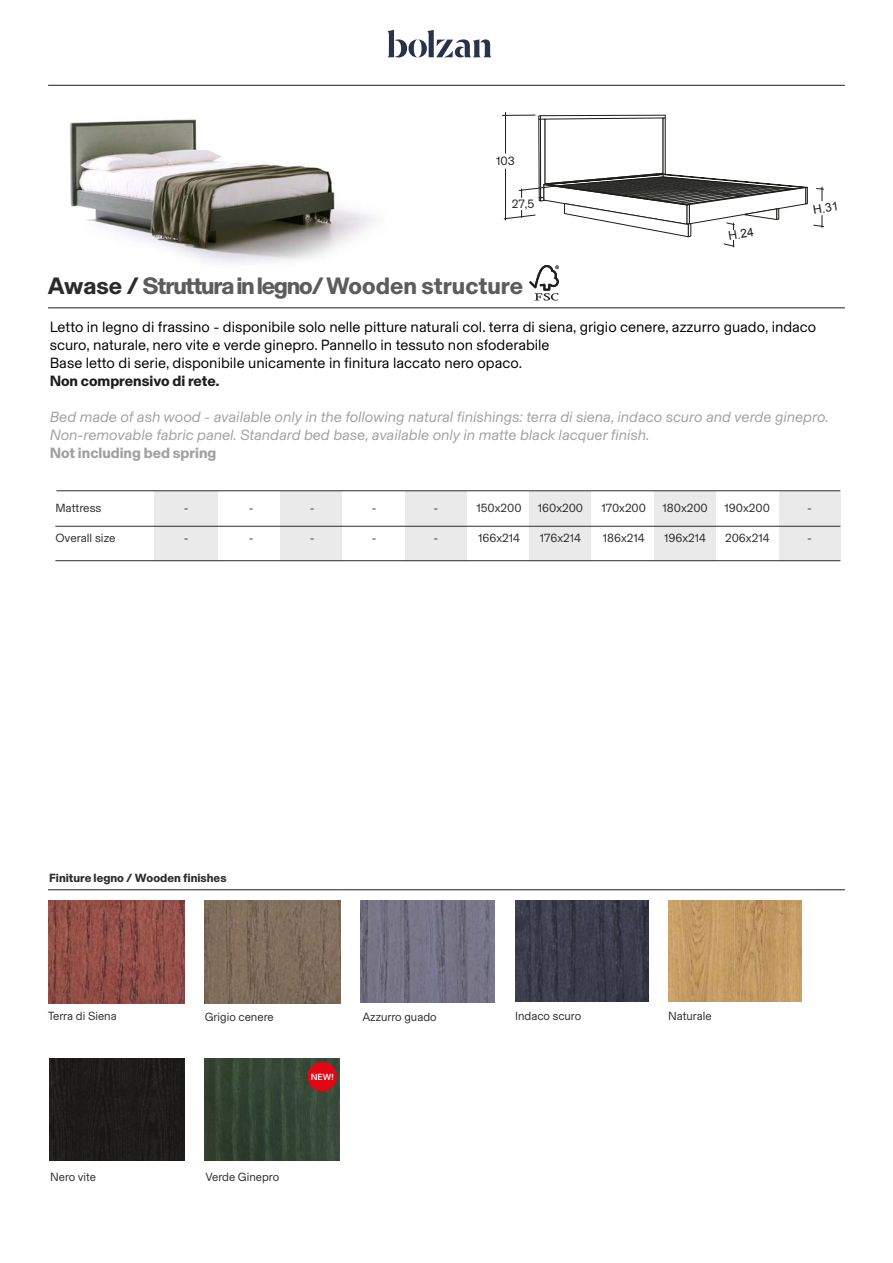
<style>
.page{position:relative;width:893px;height:1263px;background:#fff}
.page>*{position:absolute;margin:0;border:0;box-sizing:border-box;transform-origin:0 0}
.t1{font:700 24px "Basel Grotesk";letter-spacing:-.02em;color:#5c5c5b}
.t2{font:15px/18px "Basel Grotesk";color:#000}
.t3{font:italic 15px/18px "Basel Grotesk";color:#a0a0a0}
.t4{font:700 15px "Basel Grotesk";color:#1d1d1b}
.t5{font:700 15px "Basel Grotesk";color:#a0a0a0}
.t6{font:12.15px "Arial";color:#1d1d1d}
.t7{font:12.15px "Basel Grotesk";color:#1d1d1d}
.t8{font:12px "Basel Grotesk";color:#2b2b2a}
.t9{font:700 12px "Basel Grotesk";color:#2b2b2a}
.t10{font:500 9px "Basel Grotesk";color:#fff}
.s1{color:#2b2b2a}
</style>
<div class="page">
<img style="left:70px;top:119px;width:303px;height:144px">
<hr style="left:48px;top:308px;width:797px;height:1px;background:#1d1d1b">
<hr style="left:48px;top:889px;width:797px;height:1px;background:#1d1d1b">
<svg style="left:529px;top:265px;width:30px;height:36px"></svg>
<img style="left:48px;top:900px;width:136px;height:103px">
<img style="left:205px;top:1058px;width:135px;height:102px">
<img style="left:515px;top:901px;width:133px;height:101px">
<img style="left:205px;top:900px;width:136px;height:103px">
<img style="left:668px;top:901px;width:134px;height:101px">
<img style="left:360px;top:900px;width:135px;height:102px">
<div style="left:49px;top:1058px;width:135px;height:102px;background:#1d1c1a"></div>
<div style="left:307px;top:1061px;width:30px;height:30px;background:#e30613;border-radius:50%"></div>
<hr style="left:48px;top:85px;width:797px;height:1px;background:#1d1d1b">
<svg style="left:388px;top:30px;width:103px;height:27px"></svg>
<svg style="left:502px;top:112px;width:322px;height:135px"></svg>
<div style="left:154px;top:491px;width:64px;height:69px;background:#eaeaea"></div>
<div style="left:280px;top:491px;width:62px;height:69px;background:#eaeaea"></div>
<div style="left:405px;top:491px;width:61px;height:69px;background:#eaeaea"></div>
<div style="left:530px;top:491px;width:61px;height:69px;background:#eaeaea"></div>
<div style="left:654px;top:491px;width:62px;height:69px;background:#eaeaea"></div>
<div style="left:779px;top:491px;width:61px;height:69px;background:#eaeaea"></div>
<hr style="left:56px;top:490px;width:784px;height:1px;background:#2b2b2a">
<hr style="left:55px;top:526px;width:785px;height:1px;background:#2b2b2a">
<hr style="left:55px;top:560px;width:785px;height:1px;background:#2b2b2a">
<p class="t7" style="left:496px;top:153px;width:20px">103</p>
<p class="t7" style="left:512px;top:195px;width:24px">27,5</p>
<p class="t6" style="left:812px;top:202px;width:27px;rotate:-9deg">H.31</p>
<p class="t6" style="left:727px;top:228px;width:27px;rotate:-9deg">H.24</p>
<h1 class="t1" style="left:48px;top:268px;width:477px"><span class="s1">Awase /</span> Struttura in legno/ Wooden structure</h1>
<p class="t2" style="left:50px;top:317px;width:768px">Letto in legno di frassino - disponibile solo nelle pitture naturali col. terra di siena, grigio cenere, azzurro guado, indaco scuro, naturale, nero vite e verde ginepro. Pannello in tessuto non sfoderabile<br>Base letto di serie, disponibile unicamente in finitura laccato nero opaco.</p>
<p class="t4" style="left:50px;top:370px;width:171px">Non comprensivo di rete.</p>
<p class="t3" style="left:50px;top:407px;width:780px">Bed made of ash wood - available only in the following natural finishings: terra di siena, indaco scuro and verde ginepro.<br>Non-removable fabric panel. Standard bed base, available only in matte black lacquer finish.</p>
<p class="t5" style="left:50px;top:442px;width:168px">Not including bed spring</p>
<p class="t8" style="left:55px;top:500px;width:48px">Mattress</p>
<p class="t8" style="left:55px;top:529px;width:62px">Overall size</p>
<p class="t8" style="left:184px;top:500px;width:6px">-</p>
<p class="t8" style="left:184px;top:530px;width:6px">-</p>
<p class="t8" style="left:249px;top:500px;width:6px">-</p>
<p class="t8" style="left:249px;top:530px;width:6px">-</p>
<p class="t8" style="left:310px;top:500px;width:6px">-</p>
<p class="t8" style="left:310px;top:530px;width:6px">-</p>
<p class="t8" style="left:372px;top:500px;width:6px">-</p>
<p class="t8" style="left:372px;top:530px;width:6px">-</p>
<p class="t8" style="left:433px;top:500px;width:6px">-</p>
<p class="t8" style="left:433px;top:530px;width:6px">-</p>
<p class="t8" style="left:476px;top:500px;width:47px">150x200</p>
<p class="t8" style="left:478px;top:530px;width:44px">166x214</p>
<p class="t8" style="left:538px;top:500px;width:47px">160x200</p>
<p class="t8" style="left:540px;top:530px;width:43px">176x214</p>
<p class="t8" style="left:601px;top:500px;width:46px">170x200</p>
<p class="t8" style="left:603px;top:530px;width:43px">186x214</p>
<p class="t8" style="left:662px;top:500px;width:47px">180x200</p>
<p class="t8" style="left:664px;top:530px;width:44px">196x214</p>
<p class="t8" style="left:725px;top:500px;width:47px">190x200</p>
<p class="t8" style="left:725px;top:530px;width:46px">206x214</p>
<p class="t8" style="left:807px;top:500px;width:6px">-</p>
<p class="t8" style="left:807px;top:530px;width:6px">-</p>
<p class="t9" style="left:49px;top:870px;width:179px">Finiture legno / Wooden finishes</p>
<p class="t8" style="left:48px;top:1008px;width:70px">Terra di Siena</p>
<p class="t8" style="left:50px;top:1169px;width:47px">Nero vite</p>
<p class="t8" style="left:205px;top:1008px;width:70px">Grigio cenere</p>
<p class="t8" style="left:362px;top:1008px;width:76px">Azzurro guado</p>
<p class="t8" style="left:515px;top:1008px;width:68px">Indaco scuro</p>
<p class="t8" style="left:668px;top:1008px;width:45px">Naturale</p>
<p class="t10" style="left:311px;top:1071px;width:25px">NEW!</p>
<p class="t8" style="left:205px;top:1169px;width:75px">Verde Ginepro</p>
</div>
